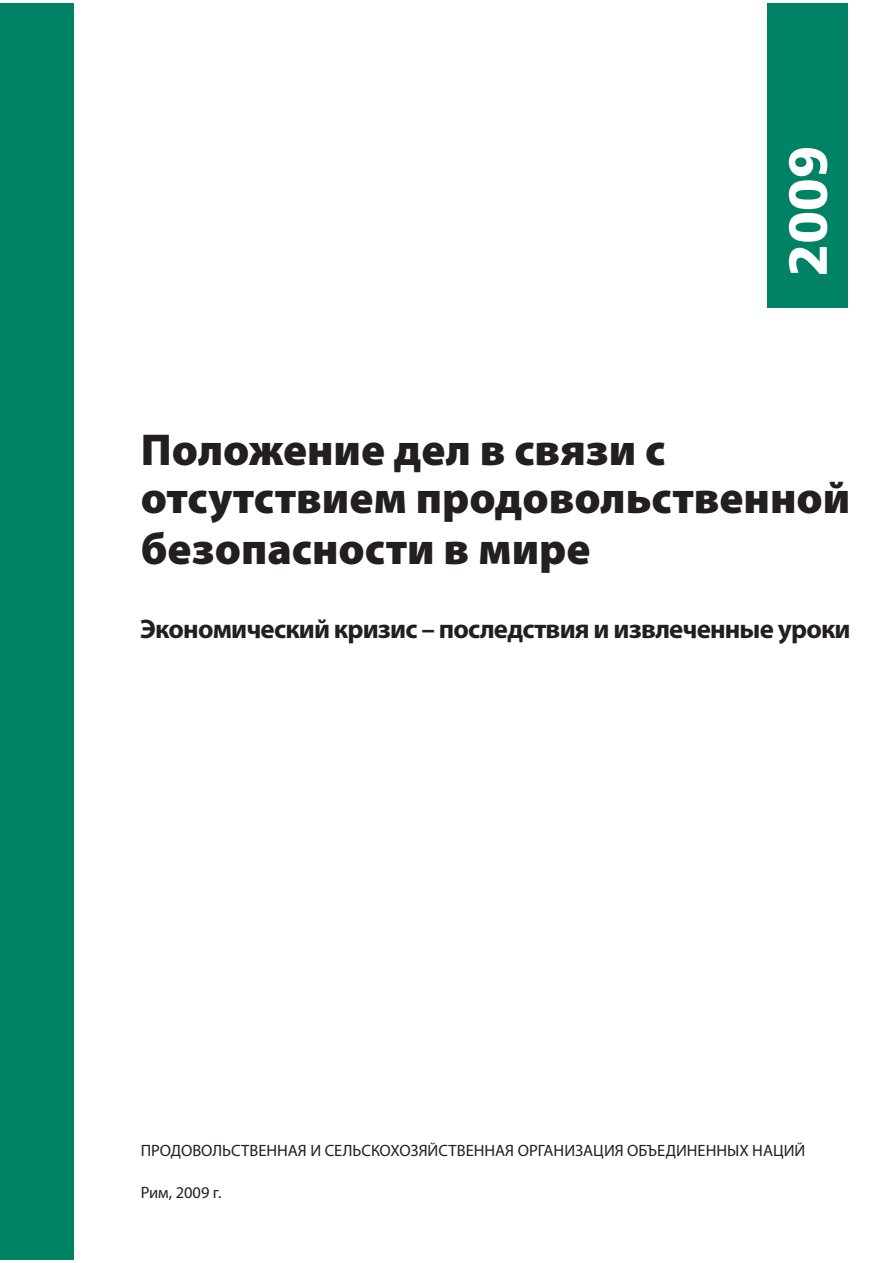
<style>
.page{position:relative;width:893px;height:1263px;background:#fff}
.page>*{position:absolute;margin:0;border:0;box-sizing:border-box;transform-origin:0 0}
.t1{font:900 53.4px "Frutiger LT Std";color:#fff}
.t2{font:900 44.85px/49.3px "Myriad Pro";color:#231f20}
.t3{font:700 26.85px "Myriad Pro";letter-spacing:-.03em;color:#231f20}
.t4{font:16.5px "Myriad Pro";color:#231f20}
</style>
<div class="page">
<div style="left:767px;top:3px;width:80px;height:305px;background:#008265"></div>
<div style="left:0;top:3px;width:74px;height:1257px;background:#008265"></div>
<h1 class="t1" style="left:777px;top:276px;width:132px;rotate:-90deg">2009</h1>
<h2 class="t2" style="left:141px;top:425px;width:711px">Положение дел в связи с отсутствием продовольственной безопасности в мире</h2>
<h3 class="t3" style="left:140px;top:613px;width:711px">Экономический кризис – последствия и извлеченные уроки</h3>
<p class="t4" style="left:141px;top:1145px;width:666px">ПРОДОВОЛЬСТВЕННАЯ И СЕЛЬСКОХОЗЯЙСТВЕННАЯ ОРГАНИЗАЦИЯ ОБЪЕДИНЕННЫХ НАЦИЙ</p>
<p class="t4" style="left:141px;top:1186px;width:82px">Рим, 2009 г.</p>
</div>
